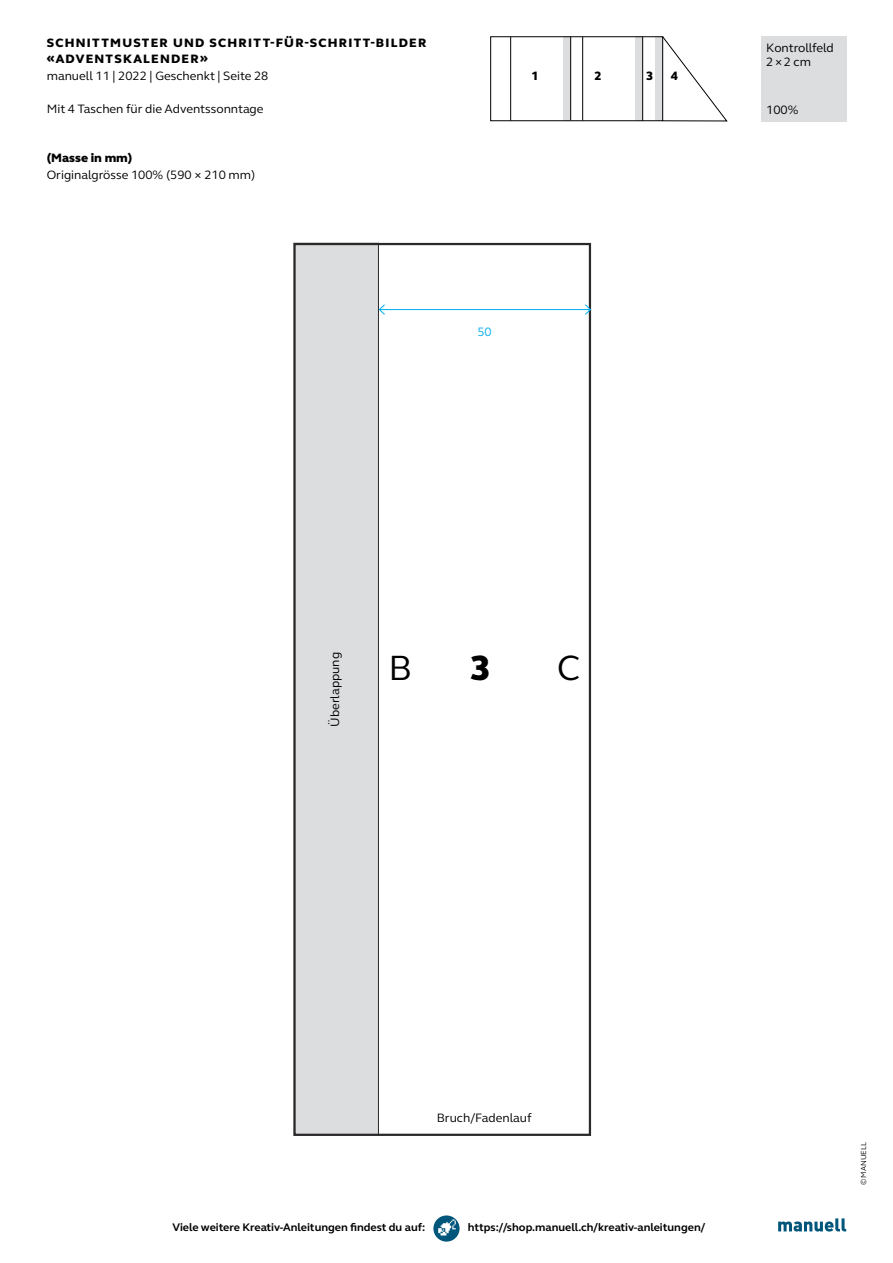
<style>
.page{position:relative;width:893px;height:1263px;background:#fff}
.page>*{position:absolute;margin:0;border:0;box-sizing:border-box;transform-origin:0 0}
.t1{font:36px "FS Elliot Pro";color:#000}
.t2{font:800 36px "FS Elliot Pro";color:#000}
.t3{font:12.45px/13.5px "FS Elliot Pro";color:#000}
.t4{font:800 12.45px/16.5px "FS Elliot Pro";letter-spacing:.1em;color:#000}
.t5{font:12.45px "FS Elliot Pro";color:#00aeef}
.t6{font:700 11.25px "FS Elliot Pro";color:#000}
.t7{font:7.5px "FS Elliot Pro";color:#000}
</style>
<div class="page">
<svg style="left:433px;top:1215px;width:27px;height:26px"></svg>
<img style="left:437px;top:1218px;width:20px;height:19px">
<svg style="left:778px;top:1218px;width:68px;height:13px"></svg>
<div style="left:293px;top:243px;width:85px;height:893px;background:#dcddde"></div>
<hr style="left:378px;top:243px;width:1px;height:893px;background:#2b2929">
<div style="left:293px;top:243px;width:298px;height:893px;border:2px solid #2b2929"></div>
<hr style="left:379px;top:309px;width:211px;height:1px;background:#00aeef">
<svg style="left:378px;top:304px;width:8px;height:11px"></svg>
<svg style="left:584px;top:304px;width:8px;height:11px"></svg>
<div style="left:761px;top:36px;width:85px;height:85px;background:#dcddde"></div>
<div style="left:563px;top:37px;width:8px;height:84px;background:#dcddde"></div>
<div style="left:635px;top:37px;width:8px;height:84px;background:#dcddde"></div>
<div style="left:655px;top:37px;width:8px;height:84px;background:#dcddde"></div>
<svg style="left:662px;top:36px;width:66px;height:85px"></svg>
<hr style="left:510px;top:37px;width:1px;height:84px;background:#000">
<hr style="left:570px;top:37px;width:1px;height:83px;background:#000">
<hr style="left:582px;top:37px;width:1px;height:83px;background:#000">
<hr style="left:642px;top:37px;width:1px;height:84px;background:#000">
<p class="t4" style="left:47px;top:34px;width:381px">SCHNITTMUSTER UND SCHRITT-FÜR-SCHRITT-BILDER «ADVENTSKALENDER»</p>
<p class="t3" style="left:47px;top:69px;width:223px">manuell 11 | 2022 | Geschenkt | Seite 28</p>
<p class="t3" style="left:47px;top:102px;width:218px">M it 4 Taschen für die Adventssonntage</p>
<p class="t4" style="left:47px;top:150px;width:87px">(MASSE IN MM)</p>
<p class="t3" style="left:47px;top:168px;width:210px">Originalgrösse 100% (590 × 210 mm)</p>
<p class="t4" style="left:531px;top:68px;width:9px">1</p>
<p class="t4" style="left:595px;top:68px;width:9px">2</p>
<p class="t4" style="left:646px;top:68px;width:9px">3</p>
<p class="t4" style="left:671px;top:68px;width:9px">4</p>
<p class="t5" style="left:477px;top:323px;width:16px">50</p>
<p class="t3" style="left:766px;top:41px;width:69px">Kontrollfeld<br>2×2 cm</p>
<p class="t3" style="left:766px;top:103px;width:34px">100%</p>
<p class="t3" style="left:328px;top:727px;width:76px;rotate:-90deg">Überlappung</p>
<h1 class="t1" style="left:388px;top:643px;width:25px">B</h1>
<h1 class="t2" style="left:470px;top:643px;width:22px">3</h1>
<h1 class="t1" style="left:557px;top:643px;width:25px">C</h1>
<p class="t3" style="left:437px;top:1111px;width:96px">Bruch/Fadenlauf</p>
<p class="t6" style="left:172px;top:1220px;width:254px">Viele weitere Kreativ-Anleitungen findest du auf:</p>
<p class="t6" style="left:468px;top:1220px;width:239px">https://shop.manuell.ch/kreativ-anleitungen/</p>
<p class="t7" style="left:858px;top:1185px;width:45px;rotate:-90deg">© manuell</p>
</div>
